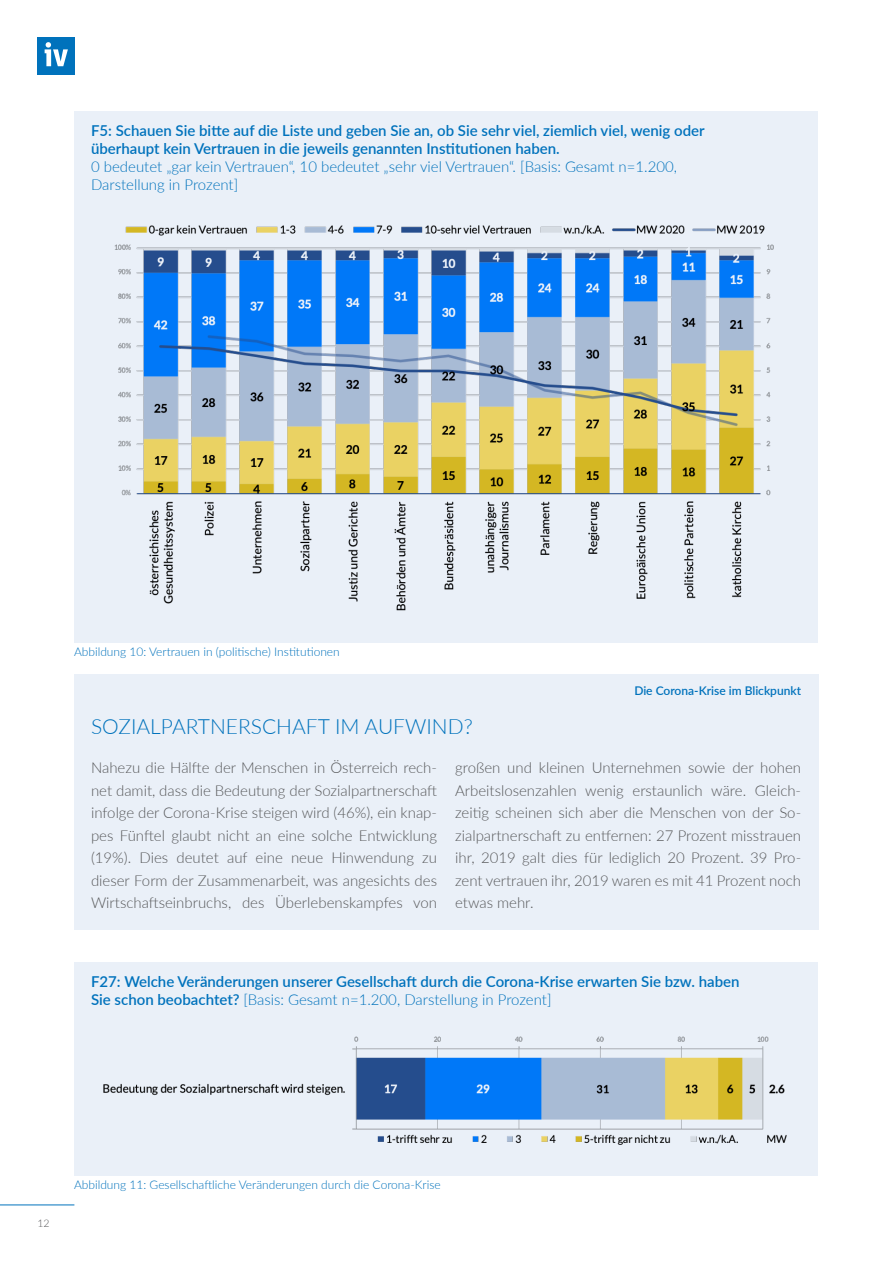
<style>
.page{position:relative;width:893px;height:1263px;background:#fff}
.page>*{position:absolute;margin:0;border:0;box-sizing:border-box;transform-origin:0 0}
.SL_industrie{font:300 21px "Lato";color:#0072bc}
.flies_aufzählung{font:300 15px/22.5px "Lato";color:#57585a;text-align:justify}
.Absatzformat_1{font:600 15px/18px "Lato";color:#0072bc}
.Paragraph_Style_2{font:300 12px "Lato";color:#0072bc}
.SL_industrie-2{font:600 12px "Lato";color:#0072bc}
.t1{font:300 10.5px "Lato";color:#57585a}
.s1{font-weight:300}
</style>
<div class="page">
<div style="left:37px;top:37px;width:37px;height:37px;background:#0072bc"></div>
<svg style="left:45px;top:42px;width:23px;height:24px"></svg>
<hr style="left:0;top:1205px;width:74px;height:1px;background:#0072bc">
<div style="left:74px;top:111px;width:744px;height:531px;background:#eaf0f8"></div>
<div style="left:74px;top:962px;width:744px;height:213px;background:#eaf0f8"></div>
<div style="left:74px;top:675px;width:744px;height:255px;background:#eaf0f8"></div>
<img style="left:114px;top:225px;width:660px;height:386px">
<img style="left:103px;top:1036px;width:684px;height:109px">
<p class="Absatzformat_1" style="left:91px;top:121px;width:615px">F5: Schauen Sie bitte auf die Liste und geben Sie an, ob Sie sehr viel, ziemlich viel, wenig oder überhaupt kein Vertrauen in die jeweils genannten Institutionen haben.<br><span class="s1">0 bedeutet „gar kein Vertrauen“, 10 bedeutet „sehr viel Vertrauen“. [Basis: Gesamt n=1.200, Darstellung in Prozent]</span></p>
<p class="Paragraph_Style_2" style="left:74px;top:644px;width:267px">Abbildung 10: Vertrauen in (politische) Institutionen</p>
<p class="SL_industrie-2" style="left:634px;top:682px;width:168px">Die Corona-Krise im Blickpunkt</p>
<p class="SL_industrie" style="left:91px;top:712px;width:383px">SOZIALPARTNERSCHAFT IM AUFWIND?</p>
<p class="flies_aufzählung" style="left:91px;top:756px;width:348px">Nahezu die Hälfte der Menschen in Österreich rech&shy;net damit, dass die Bedeutung der Sozialpartnerschaft infolge der Corona-Krise steigen wird (46%), ein knap&shy;pes Fünftel glaubt nicht an eine solche Entwicklung (19%). Dies deutet auf eine neue Hinwendung zu dieser Form der Zusammenarbeit, was angesichts des Wirtschaftseinbruchs, des Überlebenskampfes von</p>
<p class="flies_aufzählung" style="left:455px;top:756px;width:348px">großen und kleinen Unternehmen sowie der hohen Arbeitslosenzahlen wenig erstaunlich wäre. Gleich&shy;zeitig scheinen sich aber die Menschen von der So&shy;zialpartnerschaft zu entfernen: 27 Prozent misstrauen ihr, 2019 galt dies für lediglich 20 Prozent. 39 Pro&shy;zent vertrauen ihr, 2019 waren es mit 41 Prozent noch etwas mehr.</p>
<p class="Absatzformat_1" style="left:91px;top:972px;width:650px">F27: Welche Veränderungen unserer Gesellschaft durch die Corona-Krise erwarten Sie bzw. haben<br>Sie schon beobachtet? <span class="s1">[Basis: Gesamt n=1.200, Darstellung in Prozent]</span></p>
<p class="t1" style="left:37px;top:1216px;width:14px">12</p>
<p class="Paragraph_Style_2" style="left:74px;top:1176px;width:368px">Abbildung 11: Gesellschaftliche Veränderungen durch die Corona-Krise</p>
</div>
